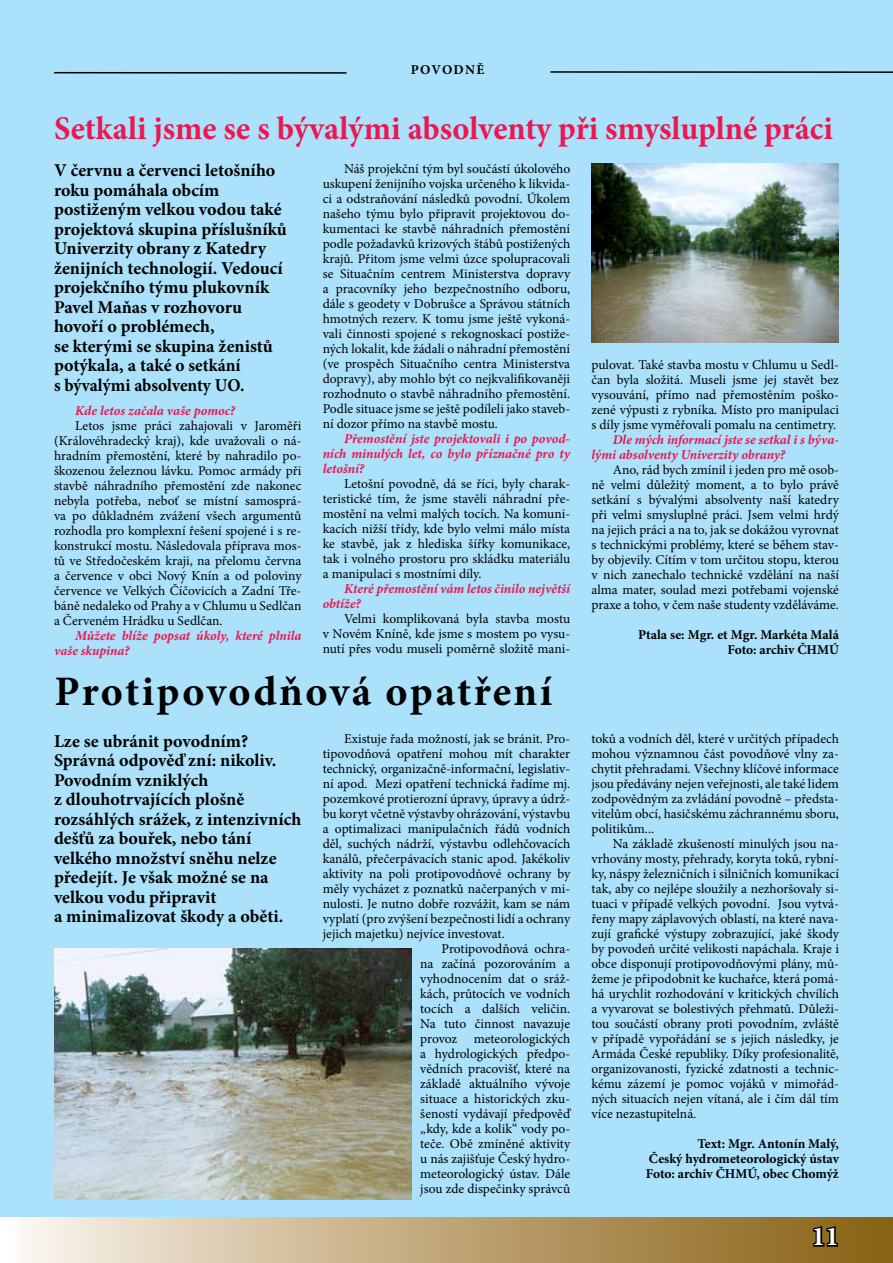
<style>
.page{position:relative;width:893px;height:1263px;background:#fff}
.page>*{position:absolute;margin:0;border:0;box-sizing:border-box;transform-origin:0 0}
.t1{font:700 42px "Minion Pro";letter-spacing:.055em;color:#000}
.t2{font:700 33px "Minion Pro";color:#ed1651}
.t3{font:700 27px "Minion Pro";color:#fff}
.t4{font:700 18px/19.5px "Minion Pro";color:#000}
.t5{font:13.5px/15px "Minion Pro";color:#000;text-align:justify}
.t6{font:italic 700 13.5px/15px "Minion Pro";letter-spacing:-.005em;color:#ed1651}
.t7{font:700 13.5px/15px "Minion Pro";color:#000;text-align:right}
.t8{font:700 13.5px "Minion Pro";letter-spacing:.085em;color:#000}
</style>
<div class="page">
<div style="left:0;top:0;width:893px;height:1231px;background:#abe1fa"></div>
<div style="left:0;top:1218px;width:893px;height:45px;background:linear-gradient(to right,#fbf5ee,#855c0c)"></div>
<svg style="left:811px;top:1224px;width:28px;height:24px"></svg>
<hr style="left:54px;top:72px;width:293px;height:2px;background:#000">
<hr style="left:550px;top:71px;width:343px;height:2px;background:#000">
<img style="left:591px;top:163px;width:247px;height:179px">
<img style="left:54px;top:948px;width:358px;height:251px">
<p class="t8" style="left:411px;top:60px;width:75px">POVODNĚ</p>
<h2 class="t2" style="left:54px;top:105px;width:781px">Setkali jsme se s bývalými absolventy při smysluplné práci</h2>
<p class="t4" style="left:54px;top:160px;width:234px">V červnu a červenci letošního roku pomáhala obcím postiženým velkou vodou také projektová skupina příslušníků<br>Univerzity obrany z Katedry ženijních technologií. Vedoucí projekčního týmu plukovník<br>Pavel Maňas v rozhovoru hovoří o problémech,<br>se kterými se skupina ženistů potýkala, a také o setkání<br>s bývalými absolventy UO.</p>
<p class="t6" style="left:75px;top:403px;width:161px">Kde letos začala vaše pomoc?</p>
<p class="t5" style="left:54px;top:418px;width:249px;text-indent:21px">Letos jsme práci zahajovali v Jaroměři (Královéhradecký kraj), kde uvažovali o ná&shy;hradním přemostění, které by nahradilo po&shy;škozenou železnou lávku. Pomoc armády při stavbě náhradního přemostění zde nakonec nebyla potřeba, neboť se místní samosprá&shy;va po důkladném zvážení všech argumentů rozhodla pro komplexní řešení spojené i s re&shy;konstrukcí mostu. Následovala příprava mos&shy;tů ve Středočeském kraji, na přelomu června a července v obci Nový Knín a od poloviny července ve Velkých Číčovicích a Zadní Tře&shy;báně nedaleko od Prahy a v Chlumu u Sedlčan a Červeném Hrádku u Sedlčan.</p>
<p class="t6" style="left:54px;top:628px;width:249px;text-indent:21px">Můžete blíže popsat úkoly, které plnila vaše skupina?</p>
<p class="t5" style="left:323px;top:161px;width:249px;text-indent:21px">Náš projekční tým byl součástí úkolového uskupení ženijního vojska určeného k likvida&shy;ci a odstraňování následků povodní. Úkolem našeho týmu bylo připravit projektovou do&shy;kumentaci ke stavbě náhradních přemostění podle požadavků krizových štábů postižených krajů. Přitom jsme velmi úzce spolupracovali se Situačním centrem Ministerstva dopravy a pracovníky jeho bezpečnostního odboru, dále s geodety v Dobrušce a Správou státních hmotných rezerv. K tomu jsme ještě vykoná&shy;vali činnosti spojené s rekognoskací postiže&shy;ných lokalit, kde žádali o náhradní přemostění (ve prospěch Situačního centra Ministerstva dopravy), aby mohlo být co nejkvalifikovaněji rozhodnuto o stavbě náhradního přemostění.<br>Podle situace jsme se ještě podíleli jako staveb&shy;ní dozor přímo na stavbě mostu.</p>
<p class="t6" style="left:323px;top:431px;width:249px;text-align:justify;text-indent:21px">Přemostění jste projektovali i po povod&shy;ních minulých let, co bylo příznačné pro ty letošní?</p>
<p class="t5" style="left:323px;top:476px;width:249px;text-indent:21px">Letošní povodně, dá se říci, byly charak&shy;teristické tím, že jsme stavěli náhradní pře&shy;mostění na velmi malých tocích. Na komuni&shy;kacích nižší třídy, kde bylo velmi málo místa ke stavbě, jak z hlediska šířky komunikace, tak i volného prostoru pro skládku materiálu a manipulaci s mostními díly.</p>
<p class="t6" style="left:323px;top:581px;width:249px;text-indent:21px">Které přemostění vám letos činilo největší obtíže?</p>
<p class="t5" style="left:323px;top:611px;width:249px;text-indent:21px">Velmi komplikovaná byla stavba mostu v Novém Kníně, kde jsme s mostem po vysu&shy;nutí přes vodu museli poměrně složitě mani-</p>
<p class="t5" style="left:591px;top:357px;width:249px">pulovat. Také stavba mostu v Chlumu u Sedl&shy;čan byla složitá. Museli jsme jej stavět bez vysouvání, přímo nad přemostěním poško&shy;zené výpusti z rybníka. Místo pro manipulaci s díly jsme vyměřovali pomalu na centimetry.</p>
<p class="t6" style="left:591px;top:432px;width:249px;text-indent:21px">Dle mých informací jste se setkal i s býva&shy;lými absolventy Univerzity obrany?</p>
<p class="t5" style="left:591px;top:462px;width:249px;text-indent:21px">Ano, rád bych zmínil i jeden pro mě osob&shy;ně velmi důležitý moment, a to bylo právě setkání s bývalými absolventy naší katedry při velmi smysluplné práci. Jsem velmi hrdý na jejich práci a na to, jak se dokážou vyrovnat s technickými problémy, které se během stav&shy;by objevily. Cítím v tom určitou stopu, kterou v nich zanechalo technické vzdělání na naší alma mater, soulad mezi potřebami vojenské praxe a toho, v čem naše studenty vzděláváme.</p>
<p class="t7" style="left:638px;top:627px;width:202px">Ptala se: Mgr. et Mgr. Markéta Malá<br>Foto: archiv ČHMÚ</p>
<h1 class="t1" style="left:55px;top:662px;width:499px">Protipovodňová opatření</h1>
<p class="t4" style="left:54px;top:731px;width:249px">Lze se ubránit povodním?<br>Správná odpověď zní: nikoliv.<br>Povodním vzniklých<br>z dlouhotrvajících plošně rozsáhlých srážek, z intenzivních dešťů za bouřek, nebo tání velkého množství sněhu nelze předejít. Je však možné se na velkou vodu připravit<br>a minimalizovat škody a oběti.</p>
<p class="t5" style="left:344px;top:731px;width:228px">Existuje řada možností, jak se bránit. Pro-</p>
<p class="t5" style="left:323px;top:746px;width:249px">tipovodňová opatření mohou mít charakter</p>
<p class="t5" style="left:323px;top:761px;width:249px">technický, organizačně-informační, legislativ-</p>
<p class="t5" style="left:323px;top:776px;width:249px">ní apod. Mezi opatření technická řadíme mj.</p>
<p class="t5" style="left:323px;top:791px;width:249px">pozemkové protierozní úpravy, úpravy a údrž-</p>
<p class="t5" style="left:323px;top:806px;width:249px">bu koryt včetně výstavby ohrázování, výstavbu</p>
<p class="t5" style="left:323px;top:821px;width:249px">a optimalizaci manipulačních řádů vodních</p>
<p class="t5" style="left:323px;top:836px;width:249px">děl, suchých nádrží, výstavbu odlehčovacích</p>
<p class="t5" style="left:323px;top:851px;width:249px">kanálů, přečerpávacích stanic apod. Jakékoliv</p>
<p class="t5" style="left:323px;top:866px;width:249px">aktivity na poli protipovodňové ochrany by</p>
<p class="t5" style="left:323px;top:881px;width:249px">měly vycházet z poznatků načerpaných v mi-</p>
<p class="t5" style="left:323px;top:896px;width:249px">nulosti. Je nutno dobře rozvážit, kam se nám</p>
<p class="t5" style="left:323px;top:911px;width:249px">vyplatí (pro zvýšení bezpečnosti lidí a ochrany</p>
<p class="t5" style="left:323px;top:926px;width:184px">jejich majetku) nejvíce investovat.</p>
<p class="t5" style="left:441px;top:941px;width:130px">Protipovodňová ochra-</p>
<p class="t5" style="left:420px;top:956px;width:151px">na začíná pozorováním a</p>
<p class="t5" style="left:420px;top:971px;width:151px">vyhodnocením dat o sráž-</p>
<p class="t5" style="left:420px;top:986px;width:151px">kách, průtocích ve vodních</p>
<p class="t5" style="left:420px;top:1001px;width:151px">tocích a dalších veličin.</p>
<p class="t5" style="left:420px;top:1016px;width:151px">Na tuto činnost navazuje</p>
<p class="t5" style="left:420px;top:1031px;width:151px">provoz meteorologických</p>
<p class="t5" style="left:420px;top:1046px;width:151px">a hydrologických předpo-</p>
<p class="t5" style="left:420px;top:1061px;width:151px">vědních pracovišť, které na</p>
<p class="t5" style="left:420px;top:1076px;width:151px">základě aktuálního vývoje</p>
<p class="t5" style="left:420px;top:1091px;width:151px">situace a historických zku-</p>
<p class="t5" style="left:420px;top:1106px;width:151px">šeností vydávají předpověď</p>
<p class="t5" style="left:420px;top:1121px;width:151px">„kdy, kde a kolik“ vody po-</p>
<p class="t5" style="left:420px;top:1136px;width:151px">teče. Obě zmíněné aktivity</p>
<p class="t5" style="left:420px;top:1151px;width:151px">u nás zajišťuje Český hydro-</p>
<p class="t5" style="left:420px;top:1166px;width:151px">meteorologický ústav. Dále</p>
<p class="t5" style="left:420px;top:1181px;width:151px">jsou zde dispečinky správců</p>
<p class="t5" style="left:591px;top:731px;width:249px">toků a vodních děl, které v určitých případech mohou významnou část povodňové vlny za&shy;chytit přehradami. Všechny klíčové informace jsou předávány nejen veřejnosti, ale také lidem zodpovědným za zvládání povodně – předsta&shy;vitelům obcí, hasičskému záchrannému sboru, politikům...</p>
<p class="t5" style="left:591px;top:836px;width:249px;text-indent:21px">Na základě zkušeností minulých jsou na&shy;vrhovány mosty, přehrady, koryta toků, rybní&shy;ky, náspy železničních i silničních komunikací tak, aby co nejlépe sloužily a nezhoršovaly si&shy;tuaci v případě velkých povodní. Jsou vytvá&shy;řeny mapy záplavových oblastí, na které nava&shy;zují grafické výstupy zobrazující, jaké škody by povodeň určité velikosti napáchala. Kraje i obce disponují protipovodňovými plány, mů&shy;žeme je připodobnit ke kuchařce, která pomá&shy;há urychlit rozhodování v kritických chvílích a vyvarovat se bolestivých přehmatů. Důleži&shy;tou součástí obrany proti povodním, zvláště v případě vypořádání se s jejich následky, je Armáda České republiky. Díky profesionalitě, organizovanosti, fyzické zdatnosti a technic&shy;kému zázemí je pomoc vojáků v mimořád&shy;ných situacích nejen vítaná, ale i čím dál tím více nezastupitelná.</p>
<p class="t7" style="left:646px;top:1136px;width:195px;text-align:justify;text-indent:52px">Text: Mgr. Antonín Malý, Český hydrometeorologický ústav Foto: archiv ČHMÚ, obec Chomýž</p>
<h3 class="t3" style="left:812px;top:1217px;width:28px">11</h3>
</div>
